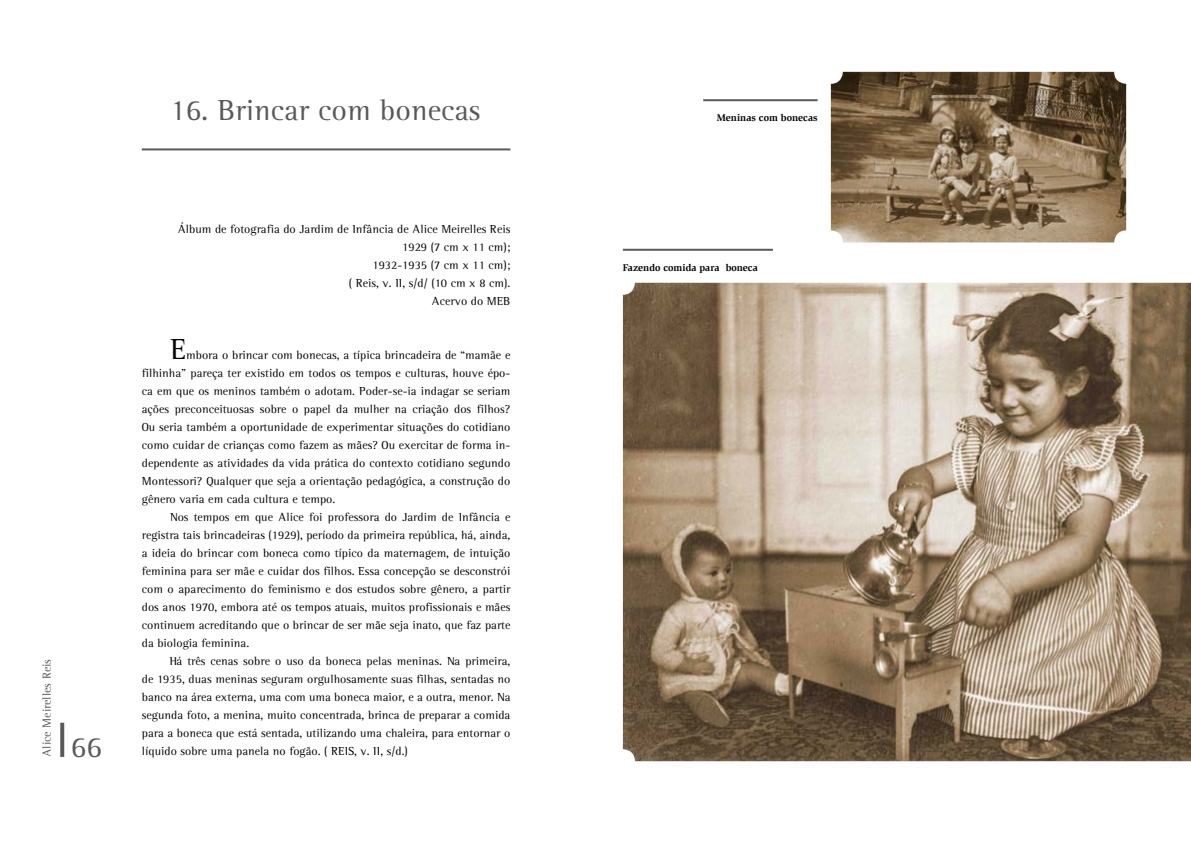
<style>
.page{position:relative;width:1191px;height:842px;background:#fff}
.page>*{position:absolute;margin:0;border:0;box-sizing:border-box;transform-origin:0 0}
.t1{font:30px "Leftist Mono Serif";color:#58595b}
.t2{font:30px "Leftist Mono Serif";color:#000}
.t3{font:12px/18px "Leftist Mono Serif";color:#000;text-align:justify}
.t4{font:12px "Leftist Mono Serif";color:#58595b}
.t5{font:700 10px "Slimbach Std";color:#000}
</style>
<div class="page">
<svg style="left:60px;top:723px;width:4px;height:34px"></svg>
<hr style="left:142px;top:148px;width:368px;height:2px;background:#58595b">
<img style="left:831px;top:72px;width:295px;height:170px">
<img style="left:623px;top:283px;width:568px;height:478px">
<hr style="left:703px;top:99px;width:114px;height:2px;background:#58595b">
<hr style="left:623px;top:249px;width:150px;height:2px;background:#58595b">
<p class="t4" style="left:40px;top:757px;width:100px;rotate:-90deg">Alice Meirelles Reis</p>
<h1 class="t1" style="left:71px;top:730px;width:33px">66</h1>
<h1 class="t1" style="left:170px;top:93px;width:312px">16. Brincar com bonecas</h1>
<p class="t3" style="left:178px;top:220px;width:334px;text-align:right">Álbum de fotografia do Jardim de Infância de Alice Meirelles Reis<br>1929 (7 cm x 11 cm);<br>1932-1935 (7 cm x 11 cm);<br>( Reis, v. II, s/d/ (10 cm x 8 cm).<br>Acervo do MEB</p>
<h1 class="t2" style="left:170px;top:332px;width:18px">E</h1>
<p class="t3" style="left:142px;top:346px;width:370px;text-indent:44px">mbora o brincar com bonecas, a típica brincadeira de “mamãe e filhinha” pareça ter existido em todos os tempos e culturas, houve épo&shy;ca em que os meninos também o adotam. Poder-se-ia indagar se seriam ações preconceituosas sobre o papel da mulher na criação dos filhos?<br>Ou seria também a oportunidade de experimentar situações do cotidiano como cuidar de crianças como fazem as mães? Ou exercitar de forma in&shy;dependente as atividades da vida prática do contexto cotidiano segundo Montessori? Qualquer que seja a orientação pedagógica, a construção do gênero varia em cada cultura e tempo.</p>
<p class="t3" style="left:142px;top:508px;width:370px;text-indent:28px">Nos tempos em que Alice foi professora do Jardim de Infância e registra tais brincadeiras (1929), período da primeira república, há, ainda, a ideia do brincar com boneca como típico da maternagem, de intuição feminina para ser mãe e cuidar dos filhos. Essa concepção se desconstrói com o aparecimento do feminismo e dos estudos sobre gênero, a partir dos anos 1970, embora até os tempos atuais, muitos profissionais e mães continuem acreditando que o brincar de ser mãe seja inato, que faz parte da biologia feminina.</p>
<p class="t3" style="left:142px;top:652px;width:370px;text-indent:28px">Há três cenas sobre o uso da boneca pelas meninas. Na primeira, de 1935, duas meninas seguram orgulhosamente suas filhas, sentadas no banco na área externa, uma com uma boneca maior, e a outra, menor. Na segunda foto, a menina, muito concentrada, brinca de preparar a comida para a boneca que está sentada, utilizando uma chaleira, para entornar o líquido sobre uma panela no fogão. ( REIS, v. II, s/d.)</p>
<p class="t5" style="left:717px;top:112px;width:102px">Meninas com bonecas</p>
<p class="t5" style="left:623px;top:261px;width:136px">Fazendo comida para boneca</p>
</div>
